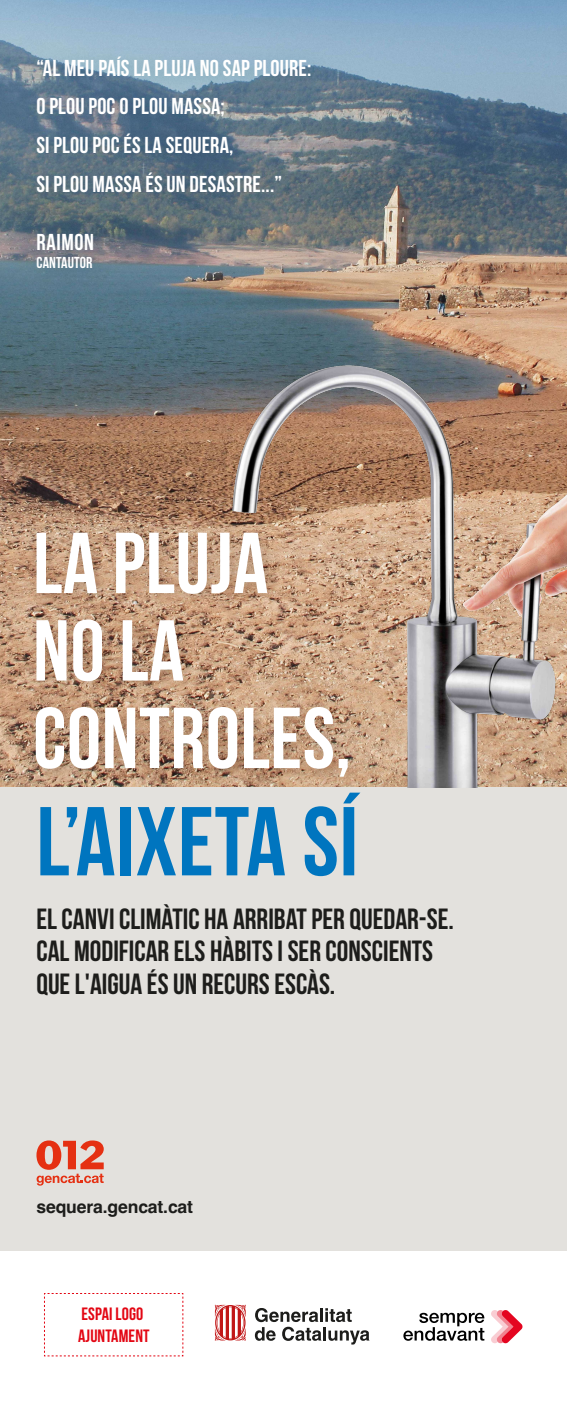
<style>
.page{position:relative;width:567px;height:1418px;background:#fff}
.page>*{position:absolute;margin:0;border:0;box-sizing:border-box;transform-origin:0 0}
.t1{font:700 97.5px "Bebas Neue";letter-spacing:.005em;color:#0075bf}
.t2{font:700 86.25px/87.5px "Bebas Neue";letter-spacing:.005em;color:#fff}
.t3{font:700 29.2px/32.5px "Bebas Neue";color:#1d1d1b}
.t4{font:700 23px/38.6px "Bebas Neue";letter-spacing:.005em;color:#fff}
.t5{font:700 17.85px/21.4px "Bebas Neue";letter-spacing:.005em;color:#e30613}
.t6{font:700 17.62px "Helvetica";letter-spacing:-.01em;color:#1d1d1b}
.t7{font:700 15.8px "Bebas Neue";letter-spacing:.005em;color:#fff}
</style>
<div class="page">
<img style="left:0;top:0;width:567px;height:787px">
<div style="left:0;top:787px;width:567px;height:464px;background:#e3e1dd"></div>
<img style="left:226px;top:359px;width:341px;height:428px">
<img style="left:16px;top:36px;width:324px;height:263px">
<img style="left:20px;top:506px;width:351px;height:281px">
<svg style="left:36px;top:1140px;width:68px;height:45px"></svg>
<svg style="left:44px;top:1293px;width:140px;height:63px"></svg>
<svg style="left:215px;top:1304px;width:31px;height:36px"></svg>
<svg style="left:255px;top:1308px;width:114px;height:36px"></svg>
<svg style="left:491px;top:1310px;width:32px;height:33px"></svg>
<svg style="left:403px;top:1312px;width:82px;height:28px"></svg>
<p class="t4" style="left:36px;top:48px;width:276px">“AL MEU PAÍS LA PLUJA NO SAP PLOURE:<br>O PLOU POC O PLOU MASSA;<br>SI PLOU POC ÉS LA SEQUERA,<br>SI PLOU MASSA ÉS UN DESASTRE...”</p>
<p class="t4" style="left:36px;top:222px;width:59px">RAIMON</p>
<p class="t7" style="left:36px;top:253px;width:58px">CANTAUTOR</p>
<h2 class="t2" style="left:33px;top:518px;width:320px">LA PLUJA<br>NO LA<br>CONTROLES,</h2>
<h1 class="t1" style="left:36px;top:788px;width:323px">L’AIXETA SÍ</h1>
<p class="t3" style="left:36px;top:901px;width:419px">EL CANVI CLIMÀTIC HA ARRIBAT PER QUEDAR-SE.<br>CAL MODIFICAR ELS HÀBITS I SER CONSCIENTS<br>QUE L'AIGUA ÉS UN RECURS ESCÀS.</p>
<p class="t6" style="left:36px;top:1196px;width:158px">sequera.gencat.cat</p>
<p class="t5" style="left:78px;top:1302px;width:73px">ESPAI LOGO<br>AJUNTAMENT</p>
</div>
